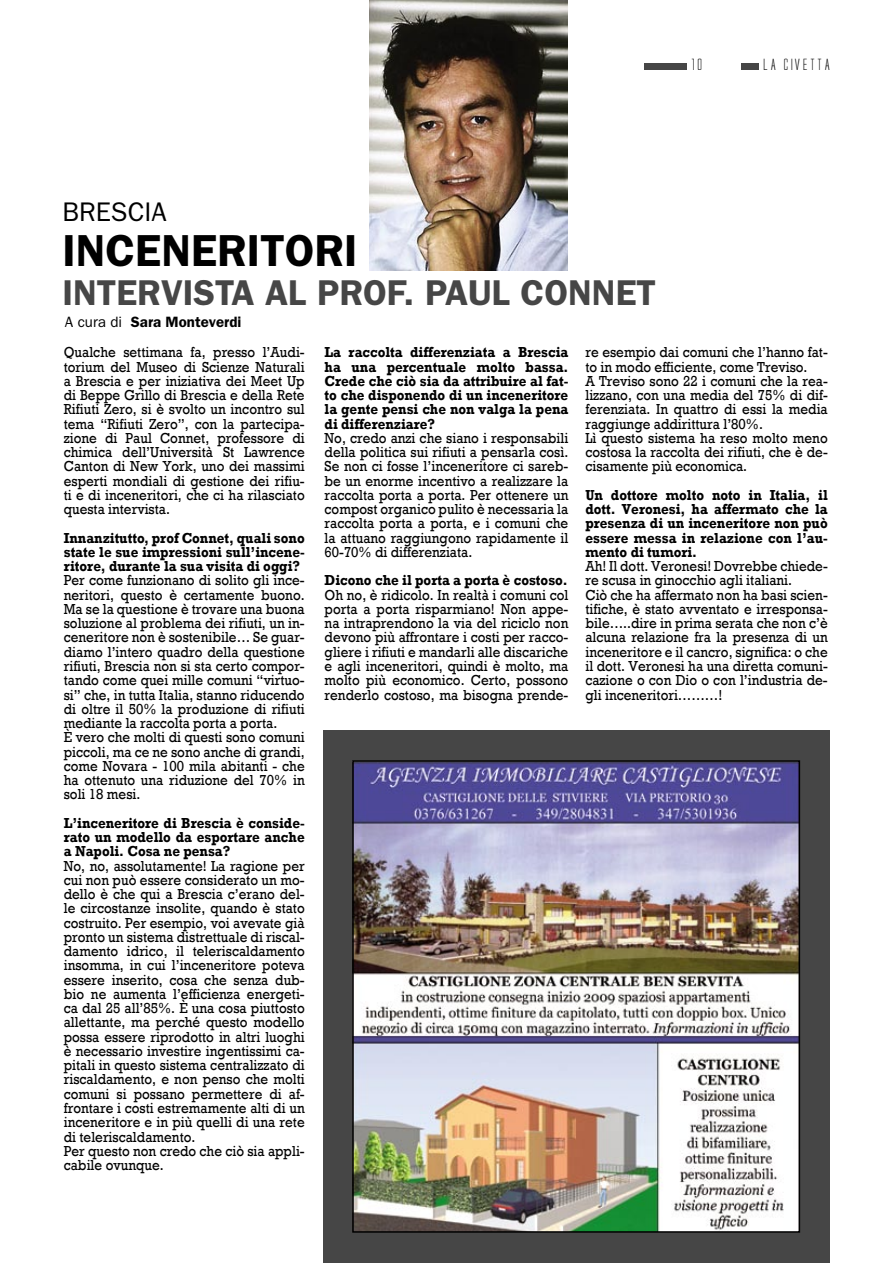
<style>
.page{position:relative;width:893px;height:1263px;background:#fff}
.page>*{position:absolute;margin:0;border:0;box-sizing:border-box;transform-origin:0 0}
.t1{font:600 45px "Franklin Gothic";color:#000}
.t2{font:600 36px "Franklin Gothic";color:#464646}
.t3{font:27px "Franklin Gothic";color:#000}
.t4{font:600 15px "Franklin Gothic";color:#000}
.t5{font:15px "Alien League";letter-spacing:.03em;color:#000}
.t6{font:14.85px/14.2px "Rockwell";color:#000;scale:.91 1}
.t7{font:700 14.85px/14.2px "Rockwell";color:#000;text-align:justify;scale:.91 1}
.s1{font-weight:400}
</style>
<div class="page">
<div style="left:644px;top:64px;width:43px;height:6px;background:#464646"></div>
<div style="left:742px;top:64px;width:17px;height:6px;background:#464646"></div>
<div style="left:323px;top:730px;width:506px;height:533px;background:#464646"></div>
<img style="left:369px;top:0;width:198px;height:270px">
<img style="left:355px;top:763px;width:442px;height:467px">
<div style="left:352px;top:760px;width:448px;height:473px;border:2px solid #000"></div>
<p class="t5" style="left:691px;top:58px;width:15px">10</p>
<p class="t5" style="left:763px;top:58px;width:70px">lA CivettA</p>
<h3 class="t3" style="left:62px;top:196px;width:106px">BRESCIA</h3>
<h1 class="t1" style="left:62px;top:224px;width:297px">INCENERITORI</h1>
<h2 class="t2" style="left:62px;top:271px;width:595px">INTERVISTA AL PROF. PAUL CONNET</h2>
<p class="t4" style="left:65px;top:313px;width:178px"><span class="s1">A cura di</span> Sara Monteverdi</p>
<p class="t7" style="left:325px;top:345px;width:269px">La raccolta differenziata a Brescia ha una percentuale molto bassa.<br>Crede che ciò sia da attribuire al fat&shy;to che disponendo di un inceneritore la gente pensi che non valga la pena di differenziare?</p>
<p class="t6" style="left:325px;top:431px;width:269px;text-align:justify">No, credo anzi che siano i responsabili della politica sui rifiuti a pensarla così.<br>Se non ci fosse l’inceneritore ci sareb&shy;be un enorme incentivo a realizzare la raccolta porta a porta. Per ottenere un compost organico pulito è necessaria la raccolta porta a porta, e i comuni che la attuano raggiungono rapidamente il 60-70% di differenziata.</p>
<p class="t7" style="left:325px;top:573px;width:269px">Dicono che il porta a porta è costoso.</p>
<p class="t6" style="left:325px;top:588px;width:269px;text-align:justify">Oh no, è ridicolo. In realtà i comuni col porta a porta risparmiano! Non appe&shy;na intraprendono la via del riciclo non devono più affrontare i costi per racco&shy;gliere i rifiuti e mandarli alle discariche e agli inceneritori, quindi è molto, ma molto più economico. Certo, possono renderlo costoso, ma bisogna prende-</p>
<p class="t6" style="left:64px;top:345px;width:266px;text-align:justify">Qualche settimana fa, presso l’Audi&shy;torium del Museo di Scienze Naturali a Brescia e per iniziativa dei Meet Up di Beppe Grillo di Brescia e della Rete Rifiuti Zero, si è svolto un incontro sul tema “Rifiuti Zero”, con la partecipa&shy;zione di Paul Connet, professore di chimica dell’Università St Lawrence Canton di New York, uno dei massimi esperti mondiali di gestione dei rifiu&shy;ti e di inceneritori, che ci ha rilasciato questa intervista.</p>
<p class="t7" style="left:64px;top:531px;width:266px">Innanzitutto, prof Connet, quali sono state le sue impressioni sull’incene&shy;ritore, durante la sua visita di oggi?</p>
<p class="t6" style="left:64px;top:574px;width:266px">Per come funzionano di solito gli ince&shy;neritori, questo è certamente buono.<br>Ma se la questione è trovare una buona soluzione al problema dei rifiuti, un in&shy;ceneritore non è sostenibile… Se guar&shy;diamo l’intero quadro della questione rifiuti, Brescia non si sta certo compor&shy;tando come quei mille comuni “virtuo&shy;si” che, in tutta Italia, stanno riducendo di oltre il 50% la produzione di rifiuti mediante la raccolta porta a porta.<br>È vero che molti di questi sono comuni piccoli, ma ce ne sono anche di grandi, come Novara - 100 mila abitanti - che ha ottenuto una riduzione del 70% in soli 18 mesi.</p>
<p class="t7" style="left:64px;top:816px;width:266px">L’inceneritore di Brescia è conside&shy;rato un modello da esportare anche a Napoli. Cosa ne pensa?</p>
<p class="t6" style="left:64px;top:859px;width:266px">No, no, assolutamente! La ragione per cui non può essere considerato un mo&shy;dello è che qui a Brescia c’erano del&shy;le circostanze insolite, quando è stato costruito. Per esempio, voi avevate già pronto un sistema distrettuale di riscal&shy;damento idrico, il teleriscaldamento insomma, in cui l’inceneritore poteva essere inserito, cosa che senza dub&shy;bio ne aumenta l’efficienza energeti&shy;ca dal 25 all’85%. È una cosa piuttosto allettante, ma perché questo modello possa essere riprodotto in altri luoghi è necessario investire ingentissimi ca&shy;pitali in questo sistema centralizzato di riscaldamento, e non penso che molti comuni si possano permettere di af&shy;frontare i costi estremamente alti di un inceneritore e in più quelli di una rete di teleriscaldamento.<br>Per questo non credo che ciò sia appli&shy;cabile ovunque.</p>
<p class="t6" style="left:585px;top:345px;width:268px">re esempio dai comuni che l’hanno fat&shy;to in modo efficiente, come Treviso.<br>A Treviso sono 22 i comuni che la rea&shy;lizzano, con una media del 75% di dif&shy;ferenziata. In quattro di essi la media raggiunge addirittura l’80%.<br>Lì questo sistema ha reso molto meno costosa la raccolta dei rifiuti, che è de&shy;cisamente più economica.</p>
<p class="t7" style="left:585px;top:488px;width:268px">Un dottore molto noto in Italia, il dott. Veronesi, ha affermato che la presenza di un inceneritore non può essere messa in relazione con l’au&shy;mento di tumori.</p>
<p class="t6" style="left:585px;top:559px;width:268px">Ah! Il dott. Veronesi! Dovrebbe chiede&shy;re scusa in ginocchio agli italiani.<br>Ciò che ha affermato non ha basi scien&shy;tifiche, è stato avventato e irresponsa&shy;bile…..dire in prima serata che non c’è alcuna relazione fra la presenza di un inceneritore e il cancro, significa: o che il dott. Veronesi ha una diretta comuni&shy;cazione o con Dio o con l’industria de&shy;gli inceneritori………!</p>
</div>
